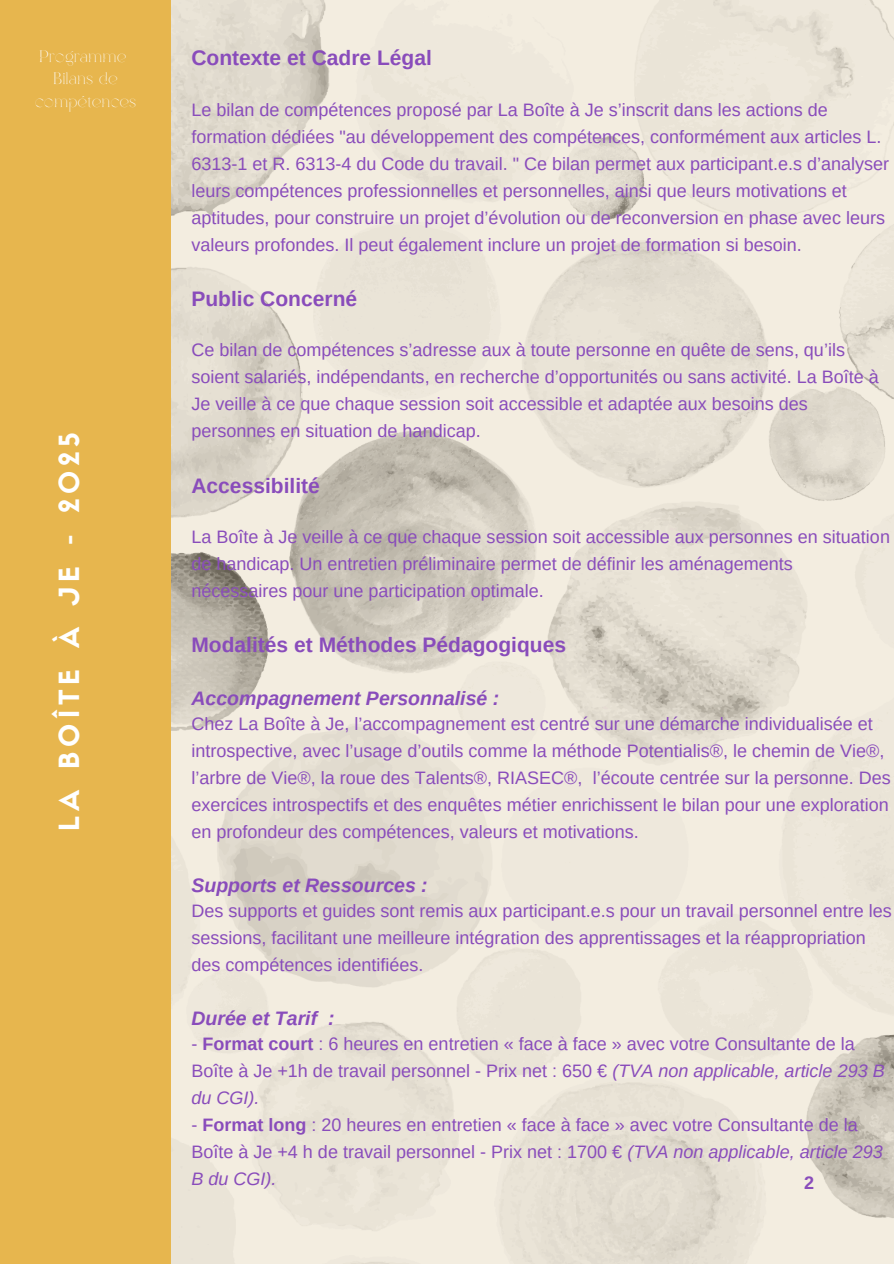
<style>
.page{position:relative;width:894px;height:1264px;background:#fff}
.page>*{position:absolute;margin:0;border:0;box-sizing:border-box;transform-origin:0 0}
.t1{font:27.3px "Sifonn Basic";letter-spacing:.18em;color:#fff}
.t2{font:700 21px "Arimo";color:#894cbb}
.t3{font:italic 700 19.5px "Arimo";color:#894cbb}
.t4{font:18px/27px "Arimo";color:#894cbb}
.t5{font:700 18px "Arimo";color:#894cbb}
.t6{font:16.5px/22.5px "Sirenik";color:#fff;text-align:center}
.s1{font-weight:700}
.s2{font-style:italic}
</style>
<div class="page">
<div style="left:0;top:0;width:893px;height:1263px;background:#e7b64e"></div>
<img style="left:171px;top:0;width:722px;height:1263px">
<p class="t6" style="left:39px;top:46px;width:89px">Programme</p>
<p class="t6" style="left:35px;top:69px;width:103px">Bilans de compétences</p>
<p class="t1" style="left:59px;top:830px;width:400px;rotate:-90deg">LA BOÎTE À JE - 2025</p>
<h1 class="t2" style="left:191px;top:46px;width:242px">Contexte et Cadre Légal</h1>
<p class="t4" style="left:191px;top:96px;width:699px">Le bilan de compétences proposé par La Boîte à Je s’inscrit dans les actions de formation dédiées "au développement des compétences, conformément aux articles L.<br>6313-1 et R. 6313-4 du Code du travail. " Ce bilan permet aux participant.e.s d’analyser leurs compétences professionnelles et personnelles, ainsi que leurs motivations et aptitudes, pour construire un projet d’évolution ou de reconversion en phase avec leurs valeurs profondes. Il peut également inclure un projet de formation si besoin.</p>
<p class="t2" style="left:191px;top:287px;width:167px">Public Concerné</p>
<p class="t4" style="left:191px;top:337px;width:688px">Ce bilan de compétences s’adresse aux à toute personne en quête de sens, qu’ils soient salariés, indépendants, en recherche d’opportunités ou sans activité. La Boîte à Je veille à ce que chaque session soit accessible et adaptée aux besoins des personnes en situation de handicap.</p>
<h2 class="t2" style="left:191px;top:473px;width:130px">Accessibilité</h2>
<p class="t4" style="left:191px;top:523px;width:699px">La Boîte à Je veille à ce que chaque session soit accessible aux personnes en situation de handicap. Un entretien préliminaire permet de définir les aménagements nécessaires pour une participation optimale.</p>
<h2 class="t2" style="left:191px;top:633px;width:376px">Modalités et Méthodes Pédagogiques</h2>
<p class="t3" style="left:191px;top:687px;width:309px">Accompagnement Personnalisé :</p>
<h2 class="t4" style="left:191px;top:710px;width:700px">Chez La Boîte à Je, l’accompagnement est centré sur une démarche individualisée et introspective, avec l’usage d’outils comme la méthode Potentialis®, le chemin de Vie®, l’arbre de Vie®, la roue des Talents®, RIASEC®, l’écoute centrée sur la personne. Des exercices introspectifs et des enquêtes métier enrichissent le bilan pour une exploration en profondeur des compétences, valeurs et motivations.</h2>
<p class="t3" style="left:191px;top:874px;width:238px">Supports et Ressources :</p>
<h2 class="t4" style="left:191px;top:897px;width:701px">Des supports et guides sont remis aux participant.e.s pour un travail personnel entre les sessions, facilitant une meilleure intégration des apprentissages et la réappropriation des compétences identifiées.</h2>
<p class="t3" style="left:191px;top:1007px;width:145px">Durée et Tarif :</p>
<p class="t4" style="left:191px;top:1030px;width:694px">- <span class="s1">Format court</span> : 6 heures en entretien « face à face » avec votre Consultante de la<br>Boîte à Je +1h de travail personnel - Prix net : 650 € <span class="s2">(TVA non applicable, article 293 B du CGI).</span></p>
<p class="t4" style="left:191px;top:1111px;width:692px">- <span class="s1">Format long</span> : 20 heures en entretien « face à face » avec votre Consultante de la<br>Boîte à Je +4 h de travail personnel - Prix net : 1700 € <span class="s2">(TVA non applicable, article 293<br>B du CGI).</span></p>
<p class="t5" style="left:804px;top:1172px;width:12px">2</p>
</div>
